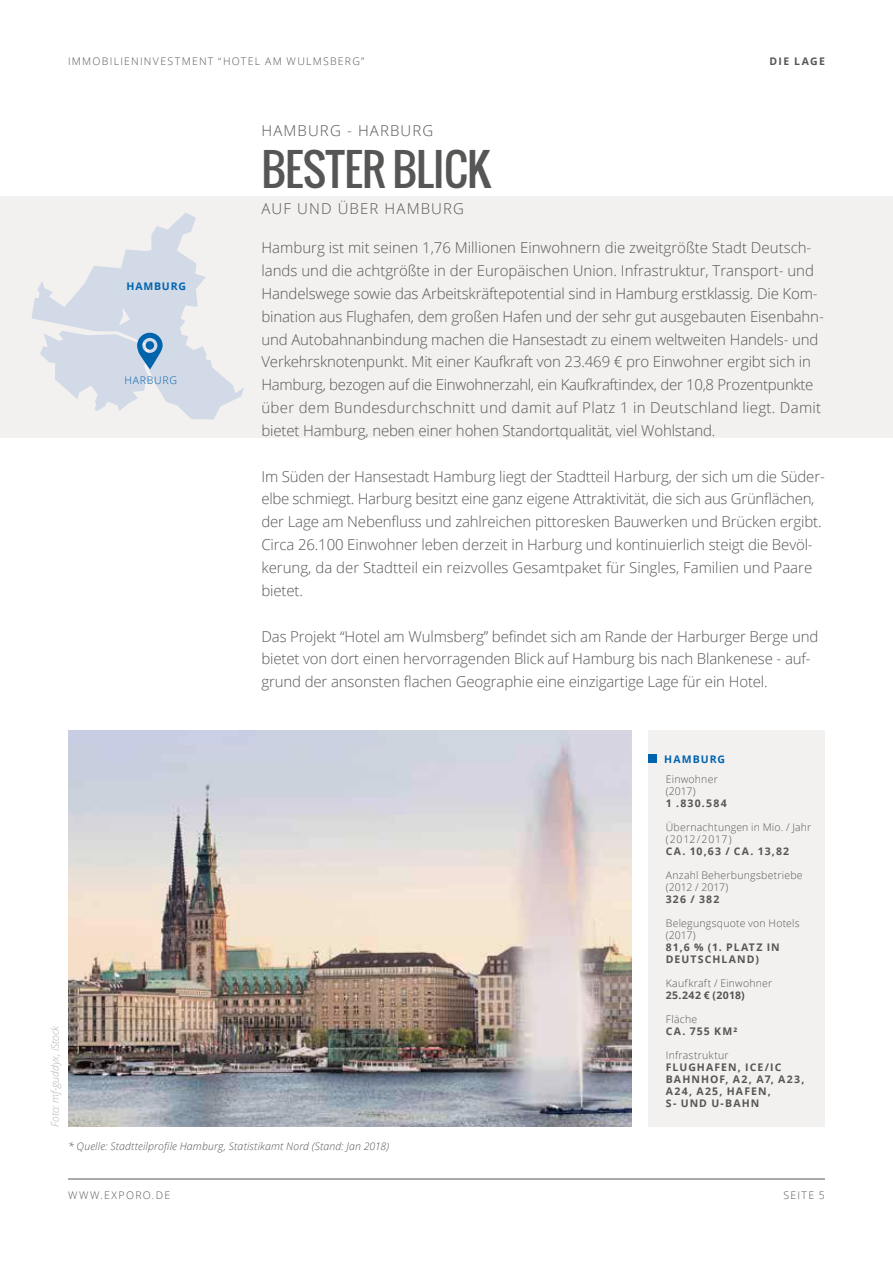
<style>
.page{position:relative;width:893px;height:1263px;background:#fff}
.page>*{position:absolute;margin:0;border:0;box-sizing:border-box;transform-origin:0 0}
.t1{font:43.5px "Oswald";letter-spacing:-.01em;color:#565655}
.t2{font:300 15px/22.8px "Open Sans";letter-spacing:-.01em;color:#565655}
.t3{font:300 15px "Open Sans";letter-spacing:.075em;color:#565655}
.t4{font:300 10.5px/12px "Open Sans";letter-spacing:.02em;color:#565655}
.t5{font:700 10.5px/12px "Open Sans";letter-spacing:.105em;color:#565655}
.t6{font:italic 300 10.5px "Open Sans";letter-spacing:.015em;color:#565655}
.t7{font:300 10.5px "Open Sans";letter-spacing:.12em;color:#565655}
.t8{font:italic 300 10.5px "Open Sans";letter-spacing:-.01em;color:#b0b2b2}
.t9{font:300 10.5px "Open Sans";letter-spacing:.13em;color:#565655}
.t10{font:700 10.5px "Open Sans";letter-spacing:.04em;color:#565655}
.t11{font:700 10.5px "Open Sans";letter-spacing:.1em;color:#0064ad}
.t12{font:700 10.5px "Open Sans";letter-spacing:.08em;color:#0064ad}
.t13{font:300 10.5px "Open Sans";letter-spacing:.075em;color:#0064ad}
</style>
<div class="page">
<hr style="left:68px;top:1178px;width:757px;height:1px;background:#565655">
<div style="left:0;top:197px;width:893px;height:241px;background:#f3f1f0"></div>
<div style="left:648px;top:730px;width:177px;height:397px;background:#f3f1f0"></div>
<div style="left:648px;top:754px;width:9px;height:9px;background:#0064ad"></div>
<img style="left:68px;top:730px;width:564px;height:397px">
<svg style="left:31px;top:213px;width:213px;height:206px"></svg>
<p class="t7" style="left:68px;top:54px;width:298px">IMMOBILIENINVESTMENT “HOTEL AM WULMSBERG”</p>
<p class="t5" style="left:770px;top:55px;width:57px">DIE LAGE</p>
<p class="t12" style="left:127px;top:279px;width:61px">HAMBURG</p>
<p class="t13" style="left:124px;top:373px;width:54px">HARBURG</p>
<p class="t8" style="left:48px;top:1127px;width:103px;rotate:-90deg">Foto: mf-guddyx, iStock</p>
<p class="t3" style="left:261px;top:120px;width:173px">HAMBURG - HARBURG</p>
<h1 class="t1" style="left:261px;top:136px;width:231px">BESTER BLICK</h1>
<p class="t3" style="left:261px;top:198px;width:204px">AUF UND ÜBER HAMBURG</p>
<p class="t2" style="left:261px;top:236px;width:564px">Hamburg ist mit seinen 1,76 Millionen Einwohnern die zweitgrößte Stadt Deutsch&shy;lands und die achtgrößte in der Europäischen Union. Infrastruktur, Transport- und Handelswege sowie das Arbeitskräftepotential sind in Hamburg erstklassig. Die Kom&shy;bination aus Flughafen, dem großen Hafen und der sehr gut ausgebauten Eisenbahn&shy;und Autobahnanbindung machen die Hansestadt zu einem weltweiten Handels- und Verkehrsknotenpunkt. Mit einer Kaufkraft von 23.469 € pro Einwohner ergibt sich in Hamburg, bezogen auf die Einwohnerzahl, ein Kaufkraftindex, der 10,8 Prozentpunkte über dem Bundesdurchschnitt und damit auf Platz 1 in Deutschland liegt. Damit bietet Hamburg, neben einer hohen Standortqualität, viel Wohlstand.</p>
<p class="t2" style="left:261px;top:464px;width:565px">Im Süden der Hansestadt Hamburg liegt der Stadtteil Harburg, der sich um die Süder&shy;elbe schmiegt. Harburg besitzt eine ganz eigene Attraktivität, die sich aus Grünflächen, der Lage am Nebenfluss und zahlreichen pittoresken Bauwerken und Brücken ergibt.<br>Circa 26.100 Einwohner leben derzeit in Harburg und kontinuierlich steigt die Bevöl&shy;kerung, da der Stadtteil ein reizvolles Gesamtpaket für Singles, Familien und Paare bietet.</p>
<p class="t2" style="left:261px;top:624px;width:558px">Das Projekt “Hotel am Wulmsberg” befindet sich am Rande der Harburger Berge und bietet von dort einen hervorragenden Blick auf Hamburg bis nach Blankenese - auf&shy;grund der ansonsten flachen Geographie eine einzigartige Lage für ein Hotel.</p>
<p class="t11" style="left:664px;top:751px;width:63px">HAMBURG</p>
<p class="t4" style="left:666px;top:773px;width:53px">Einwohner (2017)</p>
<p class="t5" style="left:666px;top:797px;width:62px">1 .830.584</p>
<p class="t4" style="left:666px;top:821px;width:147px">Übernachtungen in Mio. / Jahr (2012/2017)</p>
<p class="t5" style="left:666px;top:845px;width:125px">CA. 10,63 / CA. 13,82</p>
<p class="t4" style="left:666px;top:869px;width:138px">Anzahl Beherbungsbetriebe (2012 / 2017)</p>
<p class="t5" style="left:666px;top:893px;width:55px">326 / 382</p>
<p class="t4" style="left:666px;top:917px;width:135px">Belegungsquote von Hotels (2017)</p>
<p class="t5" style="left:666px;top:941px;width:116px">81,6 % (1. PLATZ IN<br>DEUTSCHLAND)</p>
<p class="t4" style="left:666px;top:977px;width:108px">Kaufkraft / Einwohner</p>
<p class="t10" style="left:666px;top:988px;width:80px">25.242 € (2018)</p>
<p class="t4" style="left:666px;top:1013px;width:33px">Fläche</p>
<p class="t5" style="left:666px;top:1025px;width:73px">CA. 755 KM²</p>
<p class="t4" style="left:666px;top:1049px;width:64px">Infrastruktur</p>
<p class="t5" style="left:666px;top:1061px;width:140px">FLUGHAFEN, ICE/IC<br>BAHNHOF, A2, A7, A23,<br>A24, A25, HAFEN,<br>S- UND U-BAHN</p>
<p class="t6" style="left:68px;top:1139px;width:323px">* Quelle: Stadtteilprofile Hamburg, Statistikamt Nord (Stand: Jan 2018)</p>
<p class="t9" style="left:68px;top:1188px;width:104px">WWW.EXPORO.DE</p>
<p class="t4" style="left:783px;top:1188px;width:43px">SEITE 5</p>
</div>
